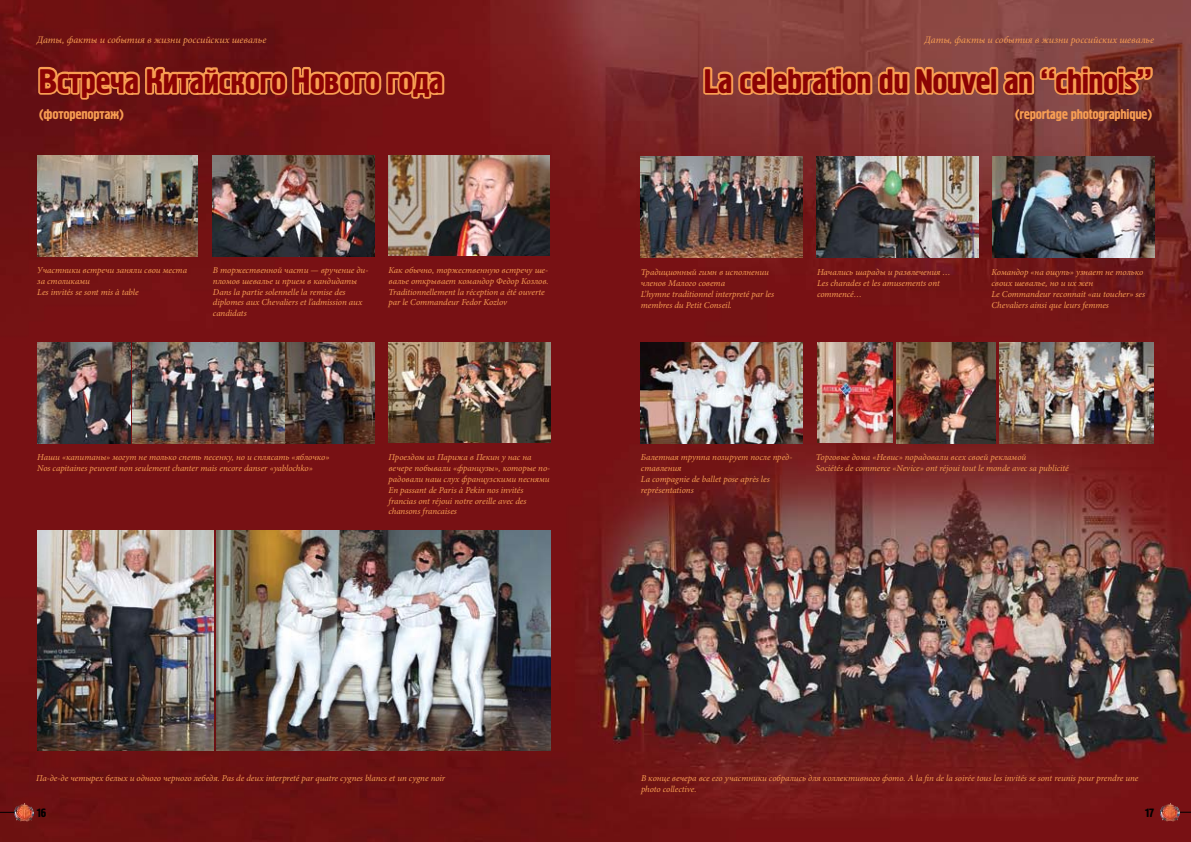
<style>
.page{position:relative;width:1191px;height:842px;background:#fff}
.page>*{position:absolute;margin:0;border:0;box-sizing:border-box;transform-origin:0 0}
.t1{font:34px "Hermes C";letter-spacing:-.02em;color:#8b0304}
.t2{font:14px "Hermes C";letter-spacing:-.02em;color:#f89e53}
.t3{font:12px "Hermes C";color:#000}
.t4{font:italic 10px "Minion Pro";color:#f89e53}
.t5{font:italic 9px/10.8px "Minion Pro";letter-spacing:-.005em;color:#f89e53}
</style>
<div class="page">
<img style="left:0;top:0;width:1191px;height:842px">
<img style="left:216px;top:531px;width:334px;height:220px">
<img style="left:37px;top:156px;width:160px;height:100px">
<img style="left:388px;top:156px;width:161px;height:99px">
<img style="left:37px;top:531px;width:176px;height:220px">
<svg style="left:36px;top:0;width:410px;height:102px;background:#872c1f"></svg>
<img style="left:816px;top:156px;width:162px;height:102px">
<img style="left:992px;top:156px;width:162px;height:102px">
<img style="left:388px;top:342px;width:162px;height:100px">
<img style="left:641px;top:156px;width:161px;height:101px">
<img style="left:213px;top:156px;width:161px;height:101px">
<img style="left:37px;top:342px;width:247px;height:101px">
<img style="left:286px;top:342px;width:88px;height:101px">
<img style="left:641px;top:342px;width:161px;height:101px">
<img style="left:999px;top:342px;width:154px;height:101px">
<img style="left:817px;top:342px;width:76px;height:101px">
<img style="left:896px;top:342px;width:100px;height:101px">
<svg style="left:701px;top:44px;width:293px;height:54px;background:#af6245"></svg>
<div style="left:989px;top:67px;width:9px;height:28px;border:4px solid #f89e53"></div>
<svg style="left:1001px;top:64px;width:153px;height:33px;background:#bf7145"></svg>
<svg style="left:0;top:812px;width:14px;height:1px"></svg>
<img style="left:14px;top:804px;width:20px;height:17px">
<svg style="left:1179px;top:812px;width:12px;height:1px"></svg>
<img style="left:1160px;top:804px;width:19px;height:17px">
<p class="t4" style="left:37px;top:33px;width:231px">Даты, факты и события в жизни российских шевалье</p>
<p class="t4" style="left:924px;top:33px;width:231px">Даты, факты и события в жизни российских шевалье</p>
<h1 class="t1" style="left:39px;top:62px;width:406px">Встреча Китайского Нового года</h1>
<h2 class="t2" style="left:39px;top:106px;width:87px">(фоторепортаж)</h2>
<p class="t5" style="left:37px;top:265px;width:151px">Участники встречи заняли свои места за столиками<br>Les invités se sont mis à table</p>
<p class="t5" style="left:388px;top:265px;width:162px">Как обычно, торжественную встречу ше&shy;валье открывает командор Федор Козлов.<br>Traditionnellement la réception a été ouverte par le Commandeur Fedor Kozlov</p>
<p class="t5" style="left:213px;top:265px;width:157px">В торжественной части — вручение ди&shy;пломов шевалье и прием в кандидаты<br>Dans la partie solennelle la remise des diplomes aux Chevaliers et l’admission aux candidats</p>
<h1 class="t1" style="left:704px;top:62px;width:450px">La celebration du Nouvel an “chinois”</h1>
<h2 class="t2" style="left:1014px;top:106px;width:139px">(reportage photographique)</h2>
<p class="t5" style="left:641px;top:267px;width:135px">Традиционный гимн в исполнении членов Малого совета<br>L’hymne traditionnel interpreté par les membres du Petit Conseil.</p>
<p class="t5" style="left:817px;top:267px;width:135px">Начались шарады и развлечения …<br>Les charades et les amusements ont commencé…</p>
<p class="t5" style="left:991px;top:267px;width:155px">Командор «на ощупь» узнает не только своих шевалье, но и их жен<br>Le Commandeur reconnait «au toucher» ses Chevaliers ainsi que leurs femmes</p>
<p class="t5" style="left:37px;top:452px;width:294px">Наши «капитаны» могут не только спеть песенку, но и сплясать «яблочко»<br>Nos capitaines peuvent non seulement chanter mais encore danser «yablochko»</p>
<p class="t5" style="left:641px;top:452px;width:153px">Балетная труппа позирует после пред&shy;ставления<br>La compagnie de ballet pose après les représentations</p>
<p class="t5" style="left:816px;top:452px;width:254px">Торговые дома «Невис» порадовали всех своей рекламой<br>Sociétés de commerce «Nevice» ont réjoui tout le monde avec sa publicité</p>
<p class="t5" style="left:388px;top:452px;width:163px">Проездом из Парижа в Пекин у нас на вечере побывали «французы», которые по&shy;радовали наш слух французскими песнями En passant de Paris à Pekin nos invités francias ont réjoui notre oreille avec des chansons francaises</p>
<p class="t5" style="left:36px;top:773px;width:411px">Па-де-де четырех белых и одного черного лебедя. Pas de deux interpreté par quatre cygnes blancs et un cygne noir</p>
<p class="t5" style="left:641px;top:773px;width:499px">В конце вечера все его участники собрались для коллективного фото. A la fin de la soirée tous les invités se sont reunis pour prendre une photo collective.</p>
<h3 class="t3" style="left:37px;top:806px;width:10px">16</h3>
<h3 class="t3" style="left:1145px;top:806px;width:10px">17</h3>
</div>
